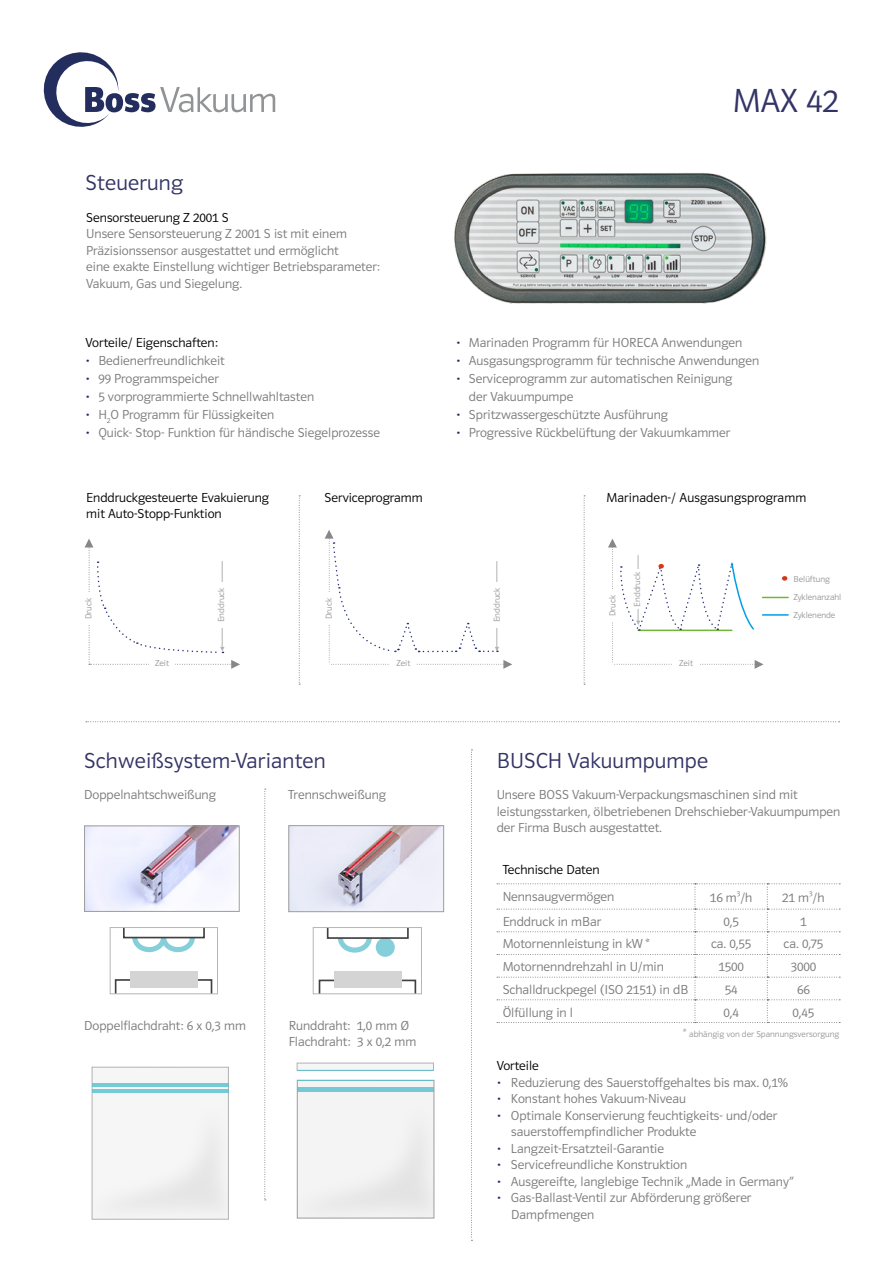
<style>
.page{position:relative;width:893px;height:1263px;background:#fff}
.page>*{position:absolute;margin:0;border:0;box-sizing:border-box;transform-origin:0 0}
.t1{font:34.5px "Polo 11 Leicht";color:#336}
.t2{font:22.5px "Polo 11 Leicht";letter-spacing:.01em;color:#336}
.t3{font:13.5px/16.5px "Polo 11 Leicht";color:#7c7b7b}
.t4{font:13.5px/16.5px "Polo 11 Leicht";color:#000}
.t5{font:9px/18px "Polo 11 Leicht";color:#999898}
.s1{color:#232e61}
.s2{font-size:12px}
</style>
<div class="page">
<svg style="left:44px;top:52px;width:231px;height:75px"></svg>
<svg style="left:86px;top:721px;width:754px;height:1px"></svg>
<svg style="left:497px;top:883px;width:343px;height:140px"></svg>
<svg style="left:471px;top:749px;width:1px;height:492px"></svg>
<img style="left:86px;top:828px;width:151px;height:82px">
<div style="left:84px;top:826px;width:155px;height:86px;border:1px solid #9d9d9c"></div>
<svg style="left:110px;top:927px;width:108px;height:67px"></svg>
<svg style="left:313px;top:927px;width:109px;height:67px"></svg>
<svg style="left:264px;top:789px;width:2px;height:411px"></svg>
<svg style="left:296px;top:1063px;width:138px;height:7px"></svg>
<svg style="left:296px;top:1080px;width:138px;height:138px"></svg>
<hr style="left:297px;top:1088px;width:137px;height:4px;background:#74c9d5">
<hr style="left:297px;top:1080px;width:137px;height:1px;background:#56c0ce">
<hr style="left:297px;top:1070px;width:137px;height:1px;background:#56c0ce">
<img style="left:297px;top:1098px;width:136px;height:120px">
<svg style="left:91px;top:1067px;width:138px;height:152px"></svg>
<hr style="left:92px;top:1089px;width:137px;height:3px;background:#56c0ce">
<hr style="left:92px;top:1083px;width:137px;height:3px;background:#56c0ce">
<img style="left:91px;top:1098px;width:137px;height:120px">
<img style="left:291px;top:827px;width:151px;height:83px">
<div style="left:289px;top:825px;width:155px;height:87px;border:1px solid #9d9d9c"></div>
<svg style="left:299px;top:495px;width:1px;height:190px"></svg>
<svg style="left:584px;top:495px;width:1px;height:190px"></svg>
<svg style="left:85px;top:539px;width:155px;height:130px"></svg>
<div style="left:149px;top:659px;width:26px;height:15px;background:#fff"></div>
<div style="left:84px;top:592px;width:11px;height:33px;background:#fff"></div>
<div style="left:217px;top:582px;width:11px;height:46px;background:#fff"></div>
<svg style="left:608px;top:539px;width:180px;height:130px"></svg>
<div style="left:633px;top:569px;width:11px;height:40px;background:#fff"></div>
<svg style="left:325px;top:530px;width:187px;height:139px"></svg>
<img style="left:454px;top:173px;width:313px;height:131px">
<h2 class="t2" style="left:86px;top:171px;width:99px">Steuerung</h2>
<p class="t4" style="left:86px;top:209px;width:144px">Sensorsteuerung Z 2001 S</p>
<p class="t3" style="left:86px;top:226px;width:295px">Unsere Sensorsteuerung Z 2001 S ist mit einem Präzisionssensor ausgestattet und ermöglicht<br>eine exakte Einstellung wichtiger Betriebsparameter:<br>Vakuum, Gas und Siegelung.</p>
<p class="t4" style="left:86px;top:334px;width:134px">Vorteile/ Eigenschaften:</p>
<p class="t3" style="left:86px;top:352px;width:141px"><span class="s1">•</span> Bedienerfreundlichkeit</p>
<p class="t3" style="left:86px;top:370px;width:135px"><span class="s1">•</span> 99 Programmspeicher</p>
<p class="t3" style="left:86px;top:388px;width:230px"><span class="s1">•</span> 5 vorprogrammierte Schnellwahltasten</p>
<p class="t3" style="left:86px;top:406px;width:190px"><span class="s1">•</span> H<sub>2</sub>O Programm für Flüssigkeiten</p>
<p class="t3" style="left:86px;top:424px;width:296px"><span class="s1">•</span> Quick- Stop- Funktion für händische Siegelprozesse</p>
<h1 class="t1" style="left:733px;top:82px;width:107px">MAX 42</h1>
<p class="t3" style="left:456px;top:334px;width:288px"><span class="s1">•</span> Marinaden Programm für HORECA Anwendungen</p>
<p class="t3" style="left:456px;top:352px;width:305px"><span class="s1">•</span> Ausgasungsprogramm für technische Anwendungen</p>
<p class="t3" style="left:469px;top:369px;width:265px;line-height:18px;text-indent:-13px"><span class="s1">•</span> Serviceprogramm zur automatischen Reinigung der Vakuumpumpe</p>
<p class="t3" style="left:456px;top:406px;width:213px"><span class="s1">•</span> Spritzwassergeschützte Ausführung</p>
<p class="t3" style="left:456px;top:424px;width:276px"><span class="s1">•</span> Progressive Rückbelüftung der Vakuumkammer</p>
<p class="t4" style="left:86px;top:489px;width:184px">Enddruckgesteuerte Evakuierung mit Auto-Stopp-Funktion</p>
<p class="t4" style="left:325px;top:489px;width:99px">Serviceprogramm</p>
<p class="t4" style="left:606px;top:489px;width:201px">Marinaden-/ Ausgasungsprogramm</p>
<p class="t5" style="left:79px;top:619px;width:23px;rotate:-90deg">Druck</p>
<p class="t5" style="left:212px;top:622px;width:36px;rotate:-90deg">Enddruck</p>
<p class="t5" style="left:155px;top:654px;width:15px">Zeit</p>
<p class="t5" style="left:320px;top:619px;width:23px;rotate:-90deg">Druck</p>
<p class="t5" style="left:488px;top:622px;width:36px;rotate:-90deg">Enddruck</p>
<p class="t5" style="left:396px;top:654px;width:15px">Zeit</p>
<p class="t5" style="left:628px;top:606px;width:36px;rotate:-90deg">Enddruck</p>
<p class="t5" style="left:793px;top:570px;width:38px">Belüftung</p>
<p class="t5" style="left:603px;top:616px;width:23px;rotate:-90deg">Druck</p>
<p class="t5" style="left:793px;top:588px;width:50px">Zyklenanzahl<br>Zyklenende</p>
<p class="t5" style="left:679px;top:654px;width:15px">Zeit</p>
<h2 class="t2" style="left:84px;top:748px;width:243px">Schweißsystem-Varianten</h2>
<p class="t3" style="left:84px;top:787px;width:133px">Doppelnahtschweißung</p>
<p class="t3" style="left:288px;top:787px;width:99px">Trennschweißung</p>
<p class="t3" style="left:84px;top:1017px;width:163px">Doppelflachdraht: 6 x 0,3 mm</p>
<p class="t3" style="left:289px;top:1017px;width:129px">Runddraht: 1,0 mm Ø<br>Flachdraht: 3 x 0,2 mm</p>
<h2 class="t2" style="left:497px;top:748px;width:213px">BUSCH Vakuumpumpe</h2>
<p class="t3" style="left:497px;top:787px;width:345px">Unsere BOSS Vakuum-Verpackungsmaschinen sind mit leistungsstarken, ölbetriebenen Drehschieber-Vakuumpumpen der Firma Busch ausgestattet.</p>
<p class="t4" style="left:503px;top:861px;width:98px">Technische Daten</p>
<p class="t3" style="left:503px;top:888px;width:113px">Nennsaugvermögen</p>
<p class="t3" style="left:710px;top:889px;width:44px">16 m<sup>3</sup>/h</p>
<p class="t3" style="left:782px;top:889px;width:44px">21 m<sup>3</sup>/h</p>
<p class="t3" style="left:503px;top:913px;width:100px">Enddruck in mBar</p>
<p class="t3" style="left:723px;top:913px;width:17px">0,5</p>
<p class="t3" style="left:800px;top:913px;width:8px">1</p>
<p class="t3" style="left:503px;top:936px;width:148px">Motornennleistung in kW *</p>
<p class="t3" style="left:711px;top:936px;width:42px">ca. 0,55</p>
<p class="t3" style="left:784px;top:936px;width:41px">ca. 0,75</p>
<p class="t3" style="left:503px;top:958px;width:163px">Motornenndrehzahl in U/min</p>
<p class="t3" style="left:718px;top:958px;width:27px">1500</p>
<p class="t3" style="left:791px;top:958px;width:27px">3000</p>
<p class="t3" style="left:503px;top:981px;width:187px">Schalldruckpegel (ISO 2151) in dB</p>
<p class="t3" style="left:725px;top:981px;width:14px">54</p>
<p class="t3" style="left:797px;top:981px;width:14px">66</p>
<p class="t3" style="left:503px;top:1004px;width:72px">Ölfüllung in l</p>
<p class="t3" style="left:723px;top:1004px;width:17px">0,4</p>
<p class="t3" style="left:792px;top:1004px;width:23px">0,45</p>
<p class="t5" style="left:683px;top:1025px;width:158px"><span class="s2">*</span> abhängig von der Spannungsversorgung</p>
<p class="t4" style="left:497px;top:1057px;width:44px">Vorteile</p>
<p class="t3" style="left:497px;top:1074px;width:293px"><span class="s1">•</span> Reduzierung des Sauerstoffgehaltes bis max. 0,1%</p>
<p class="t3" style="left:497px;top:1090px;width:191px"><span class="s1">•</span> Konstant hohes Vakuum-Niveau</p>
<p class="t3" style="left:511px;top:1107px;width:268px;text-indent:-15px"><span class="s1">•</span> Optimale Konservierung feuchtigkeits- und/oder sauerstoffempfindlicher Produkte</p>
<p class="t3" style="left:497px;top:1140px;width:169px"><span class="s1">•</span> Langzeit-Ersatzteil-Garantie</p>
<p class="t3" style="left:497px;top:1156px;width:192px"><span class="s1">•</span> Servicefreundliche Konstruktion</p>
<p class="t3" style="left:497px;top:1173px;width:299px"><span class="s1">•</span> Ausgereifte, langlebige Technik „Made in Germany“</p>
<p class="t3" style="left:511px;top:1189px;width:242px;text-indent:-15px"><span class="s1">•</span> Gas-Ballast-Ventil zur Abförderung größerer<br>Dampfmengen</p>
</div>
